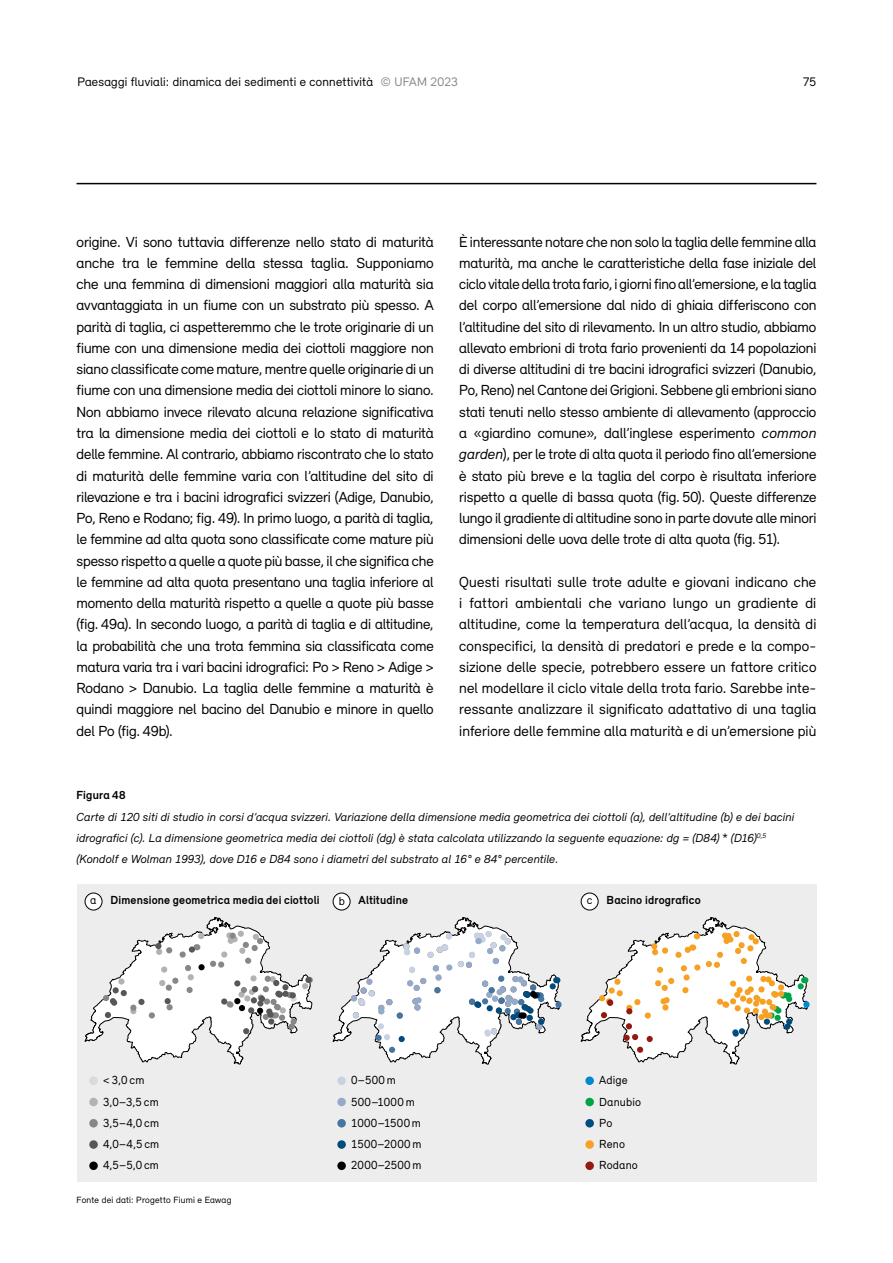
<style>
.page{position:relative;width:893px;height:1263px;background:#fff}
.page>*{position:absolute;margin:0;border:0;box-sizing:border-box;transform-origin:0 0}
._07_Grundtext{font:15px/21.3px "Relevant";letter-spacing:-.005em;color:#000;text-align:justify}
.t1{font:12.75px "Relevant";letter-spacing:.015em;color:#000}
._08_Legende_Text{font:italic 12px/21.3px "Relevant";letter-spacing:.02em;color:#000}
.t2{font:12px/21.3px "Relevant";letter-spacing:.015em;color:#000}
._08_Legende_Titel{font:700 12px "Relevant";letter-spacing:.015em;color:#000}
._08_Quelle{font:9.3px "Relevant";letter-spacing:.025em;color:#000}
.s1{color:#878787}
.s2{font-style:italic}
.s3{font-style:normal}
.s4{font-weight:400}
</style>
<div class="page">
<hr style="left:77px;top:183px;width:739px;height:1px;background:#000">
<div style="left:77px;top:884px;width:739px;height:298px;background:#ededed"></div>
<div style="left:85px;top:893px;width:17px;height:17px;background:#fff;border-radius:50%"></div>
<div style="left:85px;top:893px;width:17px;height:17px;border:1px solid #000;border-radius:50%"></div>
<div style="left:333px;top:893px;width:17px;height:17px;background:#fff;border-radius:50%"></div>
<div style="left:333px;top:893px;width:17px;height:17px;border:1px solid #000;border-radius:50%"></div>
<div style="left:581px;top:893px;width:17px;height:17px;background:#fff;border-radius:50%"></div>
<div style="left:581px;top:893px;width:17px;height:17px;border:1px solid #000;border-radius:50%"></div>
<div style="left:89px;top:1076px;width:9px;height:9px;background:#dadada;border-radius:50%"></div>
<div style="left:89px;top:1098px;width:9px;height:8px;background:#b3b2b2;border-radius:50%"></div>
<div style="left:89px;top:1119px;width:9px;height:8px;background:#878787;border-radius:50%"></div>
<div style="left:89px;top:1140px;width:9px;height:9px;background:#575756;border-radius:50%"></div>
<div style="left:89px;top:1161px;width:9px;height:9px;background:#000;border-radius:50%"></div>
<svg style="left:85px;top:917px;width:228px;height:147px"></svg>
<div style="left:337px;top:1076px;width:9px;height:9px;background:#c9d2e3;border-radius:50%"></div>
<div style="left:337px;top:1098px;width:9px;height:8px;background:#95aac8;border-radius:50%"></div>
<div style="left:337px;top:1119px;width:9px;height:8px;background:#4675a1;border-radius:50%"></div>
<div style="left:337px;top:1140px;width:9px;height:9px;background:#004c7d;border-radius:50%"></div>
<div style="left:337px;top:1161px;width:9px;height:9px;background:#000;border-radius:50%"></div>
<svg style="left:333px;top:917px;width:229px;height:148px"></svg>
<div style="left:585px;top:1076px;width:9px;height:9px;background:#0089cf;border-radius:50%"></div>
<div style="left:585px;top:1098px;width:9px;height:8px;background:#00a448;border-radius:50%"></div>
<div style="left:585px;top:1119px;width:9px;height:8px;background:#004c7d;border-radius:50%"></div>
<div style="left:585px;top:1140px;width:9px;height:9px;background:#f6a124;border-radius:50%"></div>
<div style="left:585px;top:1161px;width:9px;height:9px;background:#941a10;border-radius:50%"></div>
<svg style="left:581px;top:917px;width:228px;height:147px"></svg>
<p class="t1" style="left:77px;top:74px;width:382px">Paesaggi fluviali: dinamica dei sedimenti e connettività <span class="s1">© UFAM 2023</span></p>
<p class="t1" style="left:803px;top:74px;width:15px">75</p>
<p class="_07_Grundtext" style="left:77px;top:231px;width:359px">origine. Vi sono tuttavia differenze nello stato di maturità anche tra le femmine della stessa taglia. Supponiamo che una femmina di dimensioni maggiori alla maturità sia avvantaggiata in un fiume con un substrato più spesso. A parità di taglia, ci aspetteremmo che le trote originarie di un fiume con una dimensione media dei ciottoli maggiore non siano classificate come mature, mentre quelle originarie di un fiume con una dimensione media dei ciottoli minore lo siano.<br>Non abbiamo invece rilevato alcuna relazione significativa tra la dimensione media dei ciottoli e lo stato di maturità delle femmine. Al contrario, abbiamo riscontrato che lo stato di maturità delle femmine varia con l’altitudine del sito di rilevazione e tra i bacini idrografici svizzeri (Adige, Danubio, Po, Reno e Rodano; fig. 49). In primo luogo, a parità di taglia, le femmine ad alta quota sono classificate come mature più spesso rispetto a quelle a quote più basse, il che significa che le femmine ad alta quota presentano una taglia inferiore al momento della maturità rispetto a quelle a quote più basse (fig. 49a). In secondo luogo, a parità di taglia e di altitudine, la probabilità che una trota femmina sia classificata come matura varia tra i vari bacini idrografici: Po &gt; Reno &gt; Adige &gt; Rodano &gt; Danubio. La taglia delle femmine a maturità è quindi maggiore nel bacino del Danubio e minore in quello del Po (fig. 49b).</p>
<p class="_07_Grundtext" style="left:459px;top:231px;width:359px">È interessante notare che non solo la taglia delle femmine alla maturità, ma anche le caratteristiche della fase iniziale del ciclo vitale della trota fario, i giorni fino all’emersione, e la taglia del corpo all’emersione dal nido di ghiaia differiscono con l’altitudine del sito di rilevamento. In un altro studio, abbiamo allevato embrioni di trota fario provenienti da 14 popolazioni di diverse altitudini di tre bacini idrografici svizzeri (Danubio, Po, Reno) nel Cantone dei Grigioni. Sebbene gli embrioni siano stati tenuti nello stesso ambiente di allevamento (approccio a «giardino comune», dall’inglese esperimento <span class="s2">common garden</span>), per le trote di alta quota il periodo fino all’emersione è stato più breve e la taglia del corpo è risultata inferiore rispetto a quelle di bassa quota (fig. 50). Queste differenze lungo il gradiente di altitudine sono in parte dovute alle minori dimensioni delle uova delle trote di alta quota (fig. 51).</p>
<p class="_07_Grundtext" style="left:459px;top:571px;width:359px">Questi risultati sulle trote adulte e giovani indicano che i fattori ambientali che variano lungo un gradiente di altitudine, come la temperatura dell’acqua, la densità di conspecifici, la densità di predatori e prede e la compo&shy;sizione delle specie, potrebbero essere un fattore critico nel modellare il ciclo vitale della trota fario. Sarebbe inte&shy;ressante analizzare il significato adattativo di una taglia inferiore delle femmine alla maturità e di un’emersione più</p>
<p class="_08_Legende_Titel" style="left:77px;top:788px;width:51px">Figura 48</p>
<p class="_08_Legende_Text" style="left:77px;top:805px;width:719px">Carte di 120 siti di studio in corsi d’acqua svizzeri. Variazione della dimensione media geometrica dei ciottoli (a), dell’altitudine (b) e dei bacini idrografici (c). La dimensione geometrica media dei ciottoli (dg) è stata calcolata utilizzando la seguente equazione: dg = (D84) <span class="s3">*</span> (D16)<sup>0,5 </sup>(Kondolf e Wolman 1993), dove D16 e D84 sono i diametri del substrato al 16° e 84° percentile.</p>
<p class="_08_Legende_Titel" style="left:90px;top:893px;width:231px"><span class="s4">a</span> Dimensione geometrica media dei ciottoli</p>
<p class="_08_Legende_Titel" style="left:339px;top:893px;width:71px"><span class="s4">b</span> Altitudine</p>
<p class="_08_Legende_Titel" style="left:587px;top:893px;width:116px"><span class="s4">c</span> Bacino idrografico</p>
<p class="t2" style="left:103px;top:1069px;width:58px">&lt; 3,0 cm<br>3,0–3,5 cm<br>3,5–4,0 cm<br>4,0–4,5 cm<br>4,5–5,0 cm</p>
<p class="t2" style="left:351px;top:1069px;width:72px">0–500 m<br>500–1000 m<br>1000–1500 m<br>1500–2000 m<br>2000–2500 m</p>
<p class="t2" style="left:599px;top:1069px;width:43px">Adige<br>Danubio<br>Po<br>Reno<br>Rodano</p>
<p class="_08_Quelle" style="left:77px;top:1195px;width:156px">Fonte dei dati: Progetto Fiumi e Eawag</p>
</div>
